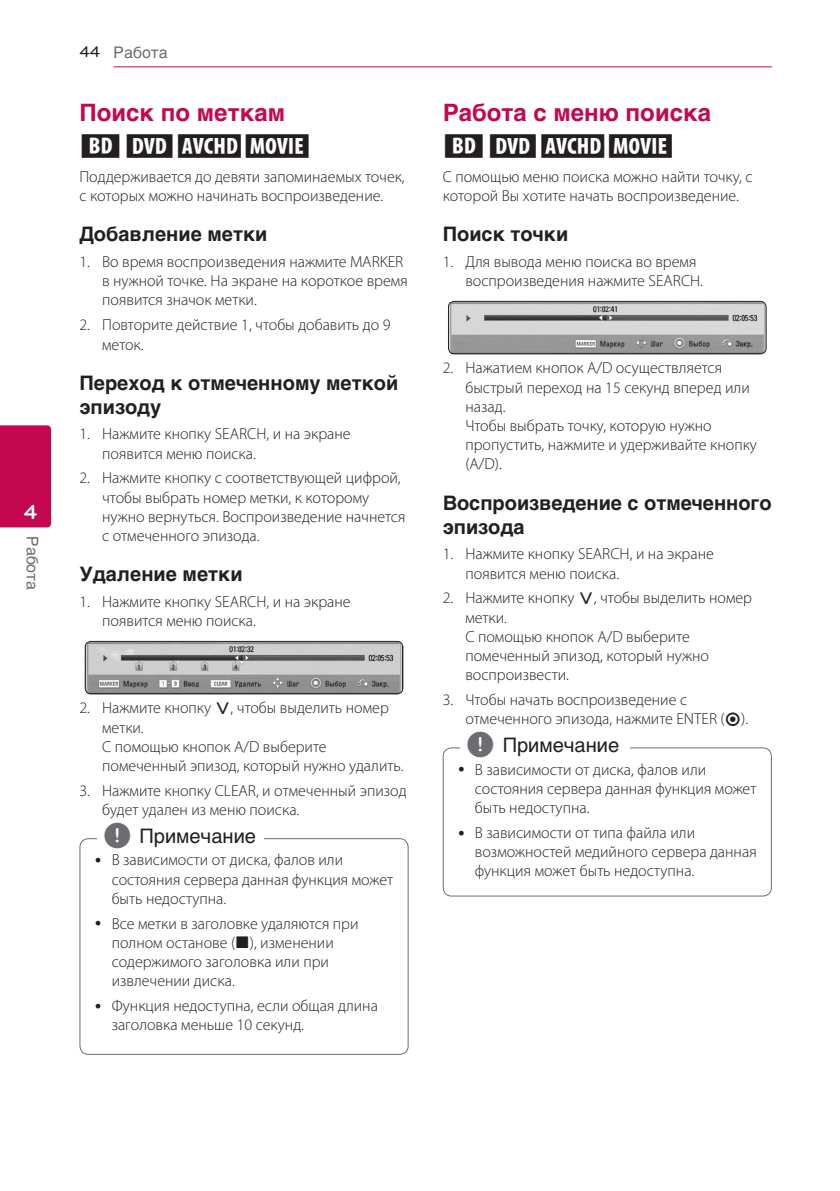
<style>
.page{position:relative;width:840px;height:1191px;background:#fff}
.page>*{position:absolute;margin:0;border:0;box-sizing:border-box;transform-origin:0 0}
.Title_2{font:700 24px "Helvetica Cyr";color:#c50750}
.Content_text_Light{font:24px "UPSYS Common";color:#231f20}
.t1{font:700 21px "Bryant LG";color:#fff}
.Title_3{font:700 20px/24px "Helvetica Cyr";color:#231f20}
.t2{font:20px "Helvetica Cyr Upright";color:#231f20}
.Content_text_Num{font:300 16px/19.2px "Myriad Pro";color:#231f20}
.Content_text_Light-2{font:300 16px/19.2px "Myriad Pro";color:#231f20}
.t3{font:16px "Helvetica Cyr Upright";color:#6c6d70}
.s1{font-family:"Bryant LG";font-weight:500;color:#231f20}
.s2{font-family:"UPSYS Common";font-weight:400}
.s3{font-family:"UPSYS Common";font-size:30px;color:#6c6d70}
</style>
<div class="page">
<hr style="left:113px;top:66px;width:658px;height:1px;background:#c50750">
<div style="left:0;top:425px;width:51px;height:102px;background:#c50750"></div>
<img style="left:85px;top:641px;width:317px;height:53px">
<div style="left:85px;top:641px;width:318px;height:53px;border:1px solid #231f20;border-radius:6px"></div>
<div style="left:79px;top:838px;width:329px;height:216px;border:1px solid #6c6d70;border-radius:9px"></div>
<div style="left:97px;top:832px;width:167px;height:20px;background:#fff"></div>
<img style="left:449px;top:301px;width:316px;height:53px">
<div style="left:447px;top:301px;width:319px;height:53px;border:1px solid #231f20;border-radius:6px"></div>
<div style="left:442px;top:747px;width:329px;height:149px;border:1px solid #6c6d70;border-radius:9px"></div>
<div style="left:460px;top:741px;width:169px;height:20px;background:#fff"></div>
<h2 class="t1" style="left:24px;top:499px;width:15px">4</h2>
<p class="t3" style="left:41px;top:536px;width:56px;rotate:90deg">Работа</p>
<p class="t3" style="left:79px;top:43px;width:90px"><span class="s1">44</span> Работа</p>
<p class="Title_2" style="left:79px;top:99px;width:207px">Поиск по меткам</p>
<p class="Content_text_Light" style="left:79px;top:132px;width:234px">EROY</p>
<p class="Content_text_Light-2" style="left:79px;top:167px;width:326px">Поддерживается до девяти запоминаемых точек, с которых можно начинать воспроизведение.</p>
<p class="Title_3" style="left:79px;top:222px;width:189px">Добавление метки</p>
<p class="Content_text_Num" style="left:102px;top:252px;width:307px;text-indent:-23px">1. Во время воспроизведения нажмите MARKER в нужной точке. На экране на короткое время появится значок метки.</p>
<p class="Content_text_Num" style="left:102px;top:315px;width:290px;text-indent:-23px">2. Повторите действие 1, чтобы добавить до 9 меток.</p>
<p class="Title_3" style="left:79px;top:370px;width:320px">Переход к отмеченному меткой эпизоду</p>
<p class="Content_text_Num" style="left:102px;top:424px;width:250px;text-indent:-23px">1. Нажмите кнопку SEARCH, и на экране появится меню поиска.</p>
<p class="Content_text_Num" style="left:102px;top:468px;width:305px;text-indent:-23px">2. Нажмите кнопку с соответствующей цифрой, чтобы выбрать номер метки, к которому нужно вернуться. Воспроизведение начнется с отмеченного эпизода.</p>
<p class="Title_3" style="left:79px;top:562px;width:165px">Удаление метки</p>
<p class="Content_text_Num" style="left:102px;top:592px;width:250px;text-indent:-23px">1. Нажмите кнопку SEARCH, и на экране появится меню поиска.</p>
<p class="Content_text_Num" style="left:102px;top:698px;width:303px;text-indent:-23px">2. Нажмите кнопку <span class="s2">S</span>, чтобы выделить номер метки.<br>С помощью кнопок A/D выберите помеченный эпизод, который нужно удалить.</p>
<p class="Content_text_Num" style="left:102px;top:781px;width:306px;text-indent:-23px">3. Нажмите кнопку CLEAR, и отмеченный эпизод будет удален из меню поиска.</p>
<p class="Content_text_Num" style="left:112px;top:850px;width:283px">В зависимости от диска, фалов или состояния сервера данная функция может быть недоступна.</p>
<p class="Content_text_Num" style="left:112px;top:913px;width:248px">Все метки в заголовке удаляются при полном останове (<span class="s2">Z</span>), изменении содержимого заголовка или при извлечении диска.</p>
<p class="Content_text_Num" style="left:112px;top:996px;width:267px">Функция недоступна, если общая длина заголовка меньше 10 секунд.</p>
<p class="t2" style="left:103px;top:824px;width:154px"><span class="s3">,</span> Примечание</p>
<p class="Title_2" style="left:442px;top:99px;width:270px">Работа с меню поиска</p>
<p class="Content_text_Light" style="left:442px;top:132px;width:234px">EROY</p>
<p class="Content_text_Light-2" style="left:442px;top:167px;width:311px">С помощью меню поиска можно найти точку, с которой Вы хотите начать воспроизведение.</p>
<p class="Title_3" style="left:442px;top:222px;width:127px">Поиск точки</p>
<p class="Content_text_Num" style="left:465px;top:252px;width:239px;text-indent:-23px">1. Для вывода меню поиска во время воспроизведения нажмите SEARCH.</p>
<p class="Content_text_Num" style="left:465px;top:358px;width:293px;text-indent:-23px">2. Нажатием кнопок A/D осуществляется быстрый переход на 15 секунд вперед или назад.<br>Чтобы выбрать точку, которую нужно пропустить, нажмите и удерживайте кнопку (A/D).</p>
<p class="Title_3" style="left:442px;top:490px;width:330px">Воспроизведение с отмеченного эпизода</p>
<p class="Content_text_Num" style="left:465px;top:544px;width:250px;text-indent:-23px">1. Нажмите кнопку SEARCH, и на экране появится меню поиска.</p>
<p class="Content_text_Num" style="left:465px;top:588px;width:288px;text-indent:-23px">2. Нажмите кнопку <span class="s2">S</span>, чтобы выделить номер метки.<br>С помощью кнопок A/D выберите помеченный эпизод, который нужно воспроизвести.</p>
<p class="Content_text_Num" style="left:465px;top:690px;width:284px;text-indent:-23px">3. Чтобы начать воспроизведение с отмеченного эпизода, нажмите ENTER (<span class="s2">B</span>).</p>
<p class="Content_text_Num" style="left:474px;top:759px;width:283px">В зависимости от диска, фалов или состояния сервера данная функция может быть недоступна.</p>
<p class="Content_text_Num" style="left:474px;top:822px;width:283px">В зависимости от типа файла или возможностей медийного сервера данная функция может быть недоступна.</p>
<p class="t2" style="left:466px;top:734px;width:154px"><span class="s3">,</span> Примечание</p>
</div>
